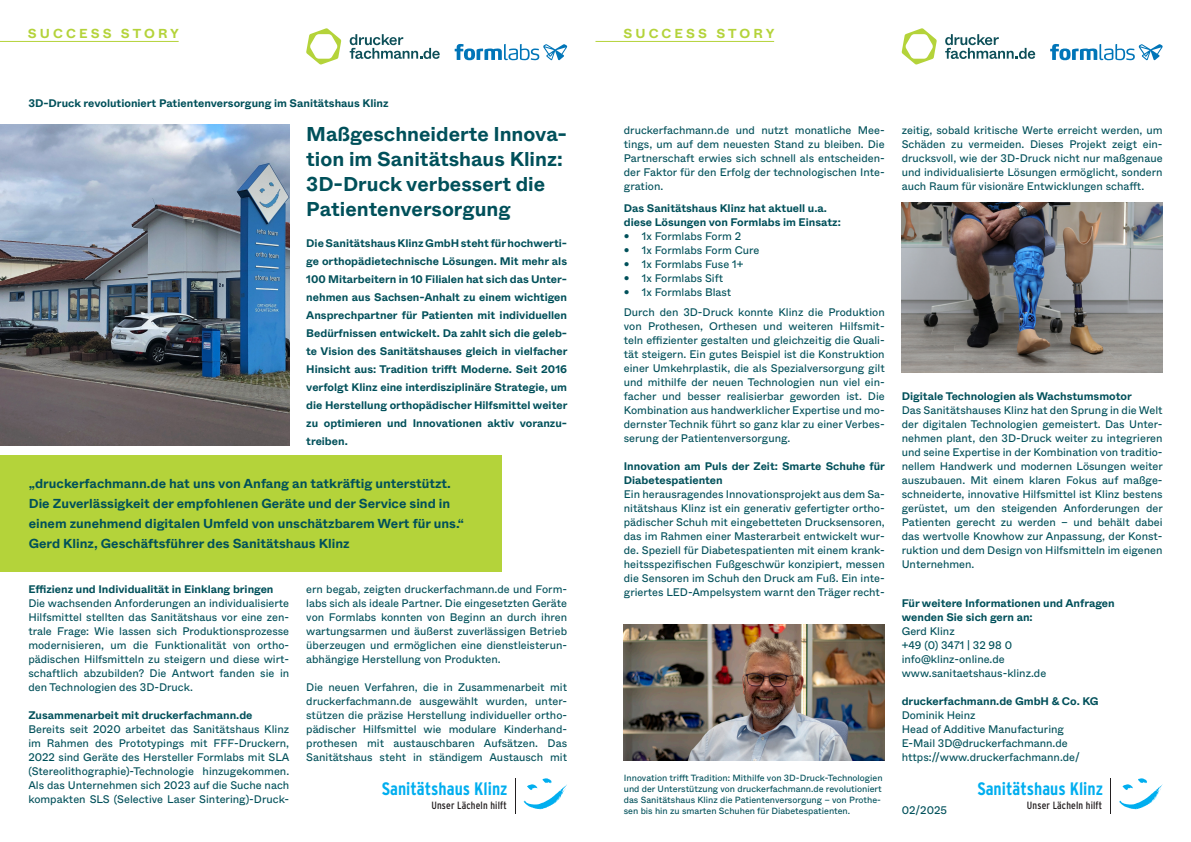
<style>
.page{position:relative;width:1191px;height:842px;background:#fff}
.page>*{position:absolute;margin:0;border:0;box-sizing:border-box;transform-origin:0 0}
.t1{font:700 20px/25px "ABC Whyte";color:#00505a}
.t2{font:700 18px "Interstate Condensed";color:#00aeef}
.h4_einzug{font:700 13px/20px "ABC Whyte";color:#00505a}
.h3_caps{font:700 13px "ABC Whyte";letter-spacing:.24em;color:#b4d33a}
.t3{font:11px/14px "ABC Whyte";color:#00505a;text-align:justify}
.h5_bold{font:700 11px/18px "ABC Whyte";color:#00505a}
.t4{font:condensed 10.5px "Interstate";letter-spacing:.015em;color:#231f20}
.BU{font:9px/11px "ABC Whyte";color:#00505a}
</style>
<div class="page">
<hr style="left:0;top:41px;width:179px;height:1px;background:#b4d33a">
<hr style="left:595px;top:41px;width:179px;height:1px;background:#b4d33a">
<div style="left:0;top:455px;width:502px;height:116px;background:#b4d33a"></div>
<img style="left:0;top:125px;width:289px;height:321px">
<img style="left:624px;top:624px;width:260px;height:137px">
<svg style="left:350px;top:34px;width:90px;height:25px"></svg>
<svg style="left:306px;top:28px;width:35px;height:37px"></svg>
<svg style="left:945px;top:34px;width:90px;height:25px"></svg>
<svg style="left:901px;top:28px;width:35px;height:37px"></svg>
<hr style="left:515px;top:778px;width:1px;height:35px;background:#231f20">
<svg style="left:524px;top:778px;width:43px;height:31px"></svg>
<img style="left:901px;top:203px;width:261px;height:170px">
<hr style="left:1110px;top:778px;width:1px;height:35px;background:#231f20">
<svg style="left:1119px;top:778px;width:43px;height:31px"></svg>
<svg style="left:454px;top:44px;width:113px;height:16px"></svg>
<svg style="left:1050px;top:44px;width:112px;height:16px"></svg>
<p class="h3_caps" style="left:28px;top:25px;width:153px">SUCCESS STORY</p>
<p class="h3_caps" style="left:623px;top:25px;width:153px">SUCCESS STORY</p>
<p class="h5_bold" style="left:28px;top:94px;width:362px">3D-Druck revolutioniert Patientenversorgung im Sanitätshaus Klinz</p>
<p class="t3" style="left:901px;top:123px;width:262px">zeitig, sobald kritische Werte erreicht werden, um Schäden zu vermeiden. Dieses Projekt zeigt ein&shy;drucksvoll, wie der 3D-Druck nicht nur maßgenaue und individualisierte Lösungen ermöglicht, sondern auch Raum für visionäre Entwicklungen schafft.</p>
<p class="t3" style="left:624px;top:123px;width:262px">druckerfachmann.de und nutzt monatliche Mee&shy;tings, um auf dem neuesten Stand zu bleiben. Die Partnerschaft erwies sich schnell als entscheiden&shy;der Faktor für den Erfolg der technologischen Inte&shy;gration.</p>
<p class="t1" style="left:306px;top:122px;width:262px">Maßgeschneiderte Innova&shy;tion im Sanitätshaus Klinz:</p>
<p class="t1" style="left:306px;top:172px;width:240px">3D-Druck verbessert die<br>Patientenversorgung</p>
<p class="h5_bold" style="left:624px;top:199px;width:205px">Das Sanitätshaus Klinz hat aktuell u.a.</p>
<p class="h5_bold" style="left:624px;top:213px;width:218px">diese Lösungen von Formlabs im Einsatz:</p>
<p class="t3" style="left:624px;top:229px;width:119px">• 1x Formlabs Form 2</p>
<p class="t3" style="left:624px;top:243px;width:137px">• 1x Formlabs Form Cure</p>
<p class="t3" style="left:624px;top:257px;width:121px">• 1x Formlabs Fuse 1+</p>
<p class="t3" style="left:624px;top:271px;width:101px">• 1x Formlabs Sift</p>
<p class="t3" style="left:624px;top:285px;width:109px">• 1x Formlabs Blast</p>
<p class="h5_bold" style="left:306px;top:234px;width:263px;text-align:justify">Die Sanitätshaus Klinz GmbH steht für hochwerti&shy;ge orthopädietechnische Lösungen. Mit mehr als 100 Mitarbeitern in 10 Filialen hat sich das Unter&shy;nehmen aus Sachsen-Anhalt zu einem wichtigen Ansprechpartner für Patienten mit individuellen Bedürfnissen entwickelt. Da zahlt sich die geleb&shy;te Vision des Sanitätshauses gleich in vielfacher Hinsicht aus: Tradition trifft Moderne. Seit 2016 verfolgt Klinz eine interdisziplinäre Strategie, um die Herstellung orthopädischer Hilfsmittel weiter zu optimieren und Innovationen aktiv voranzu&shy;treiben.</p>
<p class="t3" style="left:624px;top:305px;width:262px">Durch den 3D-Druck konnte Klinz die Produktion von Prothesen, Orthesen und weiteren Hilfsmit&shy;teln effizienter gestalten und gleichzeitig die Quali&shy;tät steigern. Ein gutes Beispiel ist die Konstruktion einer Umkehrplastik, die als Spezialversorgung gilt und mithilfe der neuen Technologien nun viel ein&shy;facher und besser realisierbar geworden ist. Die Kombination aus handwerklicher Expertise und mo&shy;dernster Technik führt so ganz klar zu einer Verbes&shy;serung der Patientenversorgung.</p>
<p class="h5_bold" style="left:624px;top:459px;width:263px;line-height:14px">Innovation am Puls der Zeit: Smarte Schuhe für<br>Diabetespatienten</p>
<p class="t3" style="left:624px;top:487px;width:262px">Ein herausragendes Innovationsprojekt aus dem Sa&shy;nitätshaus Klinz ist ein generativ gefertigter ortho&shy;pädischer Schuh mit eingebetteten Drucksensoren, das im Rahmen einer Masterarbeit entwickelt wur&shy;de. Speziell für Diabetespatienten mit einem krank&shy;heitsspezifischen Fußgeschwür konzipiert, messen die Sensoren im Schuh den Druck am Fuß. Ein inte&shy;griertes LED-Ampelsystem warnt den Träger recht-</p>
<p class="h5_bold" style="left:901px;top:387px;width:231px">Digitale Technologien als Wachstumsmotor</p>
<p class="t3" style="left:901px;top:403px;width:263px">Das Sanitätshauses Klinz hat den Sprung in die Welt der digitalen Technologien gemeistert. Das Unter&shy;nehmen plant, den 3D-Druck weiter zu integrieren und seine Expertise in der Kombination von traditio&shy;nellem Handwerk und modernen Lösungen weiter auszubauen. Mit einem klaren Fokus auf maßge&shy;schneiderte, innovative Hilfsmittel ist Klinz bestens gerüstet, um den steigenden Anforderungen der Patienten gerecht zu werden – und behält dabei das wertvolle Knowhow zur Anpassung, der Konst&shy;ruktion und dem Design von Hilfsmitteln im eigenen Unternehmen.</p>
<p class="h5_bold" style="left:901px;top:596px;width:214px;line-height:14px">Für weitere Informationen und Anfragen wenden Sie sich gern an:</p>
<p class="t3" style="left:901px;top:624px;width:54px">Gerd Klinz</p>
<p class="t3" style="left:901px;top:638px;width:112px">+49 (0) 3471 | 32 98 0</p>
<p class="t3" style="left:901px;top:652px;width:105px">info@klinz-online.de</p>
<p class="t3" style="left:901px;top:666px;width:146px">www.sanitaetshaus-klinz.de</p>
<p class="h5_bold" style="left:901px;top:692px;width:198px">druckerfachmann.de GmbH &amp; Co. KG</p>
<p class="t3" style="left:901px;top:708px;width:75px">Dominik Heinz</p>
<p class="t3" style="left:901px;top:722px;width:164px">Head of Additive Manufacturing</p>
<p class="t3" style="left:901px;top:736px;width:168px">E-Mail 3D@druckerfachmann.de</p>
<p class="t3" style="left:901px;top:750px;width:180px">https://www.druckerfachmann.de/</p>
<p class="h4_einzug" style="left:29px;top:474px;width:437px">„druckerfachmann.de hat uns von Anfang an tatkräftig unterstützt.<br>Die Zuverlässigkeit der empfohlenen Geräte und der Service sind in einem zunehmend digitalen Umfeld von unschätzbarem Wert für uns.“ Gerd Klinz, Geschäftsführer des Sanitätshaus Klinz</p>
<p class="h5_bold" style="left:28px;top:581px;width:247px">Effizienz und Individualität in Einklang bringen</p>
<p class="t3" style="left:28px;top:597px;width:262px">Die wachsenden Anforderungen an individualisierte Hilfsmittel stellten das Sanitätshaus vor eine zen&shy;trale Frage: Wie lassen sich Produktionsprozesse modernisieren, um die Funktionalität von ortho&shy;pädischen Hilfsmitteln zu steigern und diese wirt&shy;schaftlich abzubilden? Die Antwort fanden sie in den Technologien des 3D-Druck.</p>
<p class="h5_bold" style="left:28px;top:707px;width:226px">Zusammenarbeit mit druckerfachmann.de</p>
<p class="t3" style="left:28px;top:723px;width:263px">Bereits seit 2020 arbeitet das Sanitätshaus Klinz im Rahmen des Prototypings mit FFF-Druckern, 2022 sind Geräte des Hersteller Formlabs mit SLA (Stereolithographie)-Technologie hinzugekommen.<br>Als das Unternehmen sich 2023 auf die Suche nach kompakten SLS (Selective Laser Sintering)-Druck-</p>
<p class="t3" style="left:306px;top:583px;width:262px">ern begab, zeigten druckerfachmann.de und Form&shy;labs sich als ideale Partner. Die eingesetzten Geräte von Formlabs konnten von Beginn an durch ihren wartungsarmen und äußerst zuverlässigen Betrieb überzeugen und ermöglichen eine dienstleisterun&shy;abhängige Herstellung von Produkten.</p>
<p class="t3" style="left:306px;top:681px;width:262px">Die neuen Verfahren, die in Zusammenarbeit mit druckerfachmann.de ausgewählt wurden, unter&shy;stützen die präzise Herstellung individueller ortho&shy;pädischer Hilfsmittel wie modulare Kinderhand&shy;prothesen mit austauschbaren Aufsätzen. Das Sanitätshaus steht in ständigem Austausch mit</p>
<p class="BU" style="left:624px;top:772px;width:260px">Innovation trifft Tradition: Mithilfe von 3D-Druck-Technologien und der Unterstützung von druckerfachmann.de revolutioniert das Sanitätshaus Klinz die Patientenversorgung – von Prothe&shy;sen bis hin zu smarten Schuhen für Diabetespatienten.</p>
<p class="t2" style="left:382px;top:779px;width:127px">Sanitätshaus Klinz</p>
<p class="t4" style="left:431px;top:799px;width:77px">Unser Lächeln hilft</p>
<p class="t3" style="left:901px;top:803px;width:47px">02/2025</p>
<p class="t2" style="left:977px;top:779px;width:127px">Sanitätshaus Klinz</p>
<p class="t4" style="left:1027px;top:799px;width:77px">Unser Lächeln hilft</p>
</div>
